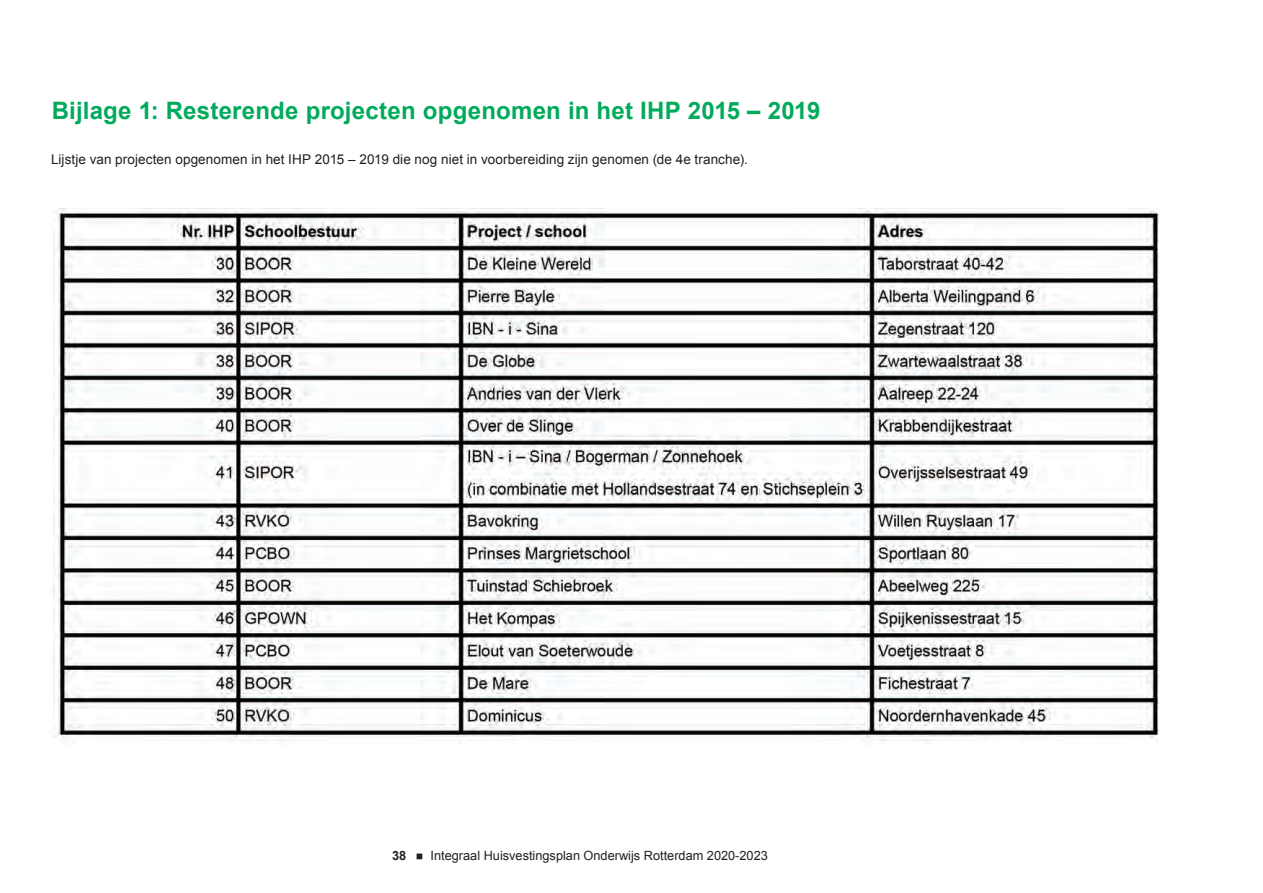
<style>
.page{position:relative;width:1263px;height:893px;background:#fff}
.page>*{position:absolute;margin:0;border:0;box-sizing:border-box;transform-origin:0 0}
.t1{font:700 24px "Arial";letter-spacing:.01em;color:#00ab5b}
.t2{font:13.5px "Arial";letter-spacing:.005em;color:#231f20}
.t3{font:12.75px "Arial";color:#231f20}
.t4{font:700 12.75px "Arial";color:#231f20}
</style>
<div class="page">
<img style="left:51px;top:208px;width:1108px;height:536px">
<svg style="left:417px;top:853px;width:5px;height:6px"></svg>
<h1 class="t1" style="left:52px;top:95px;width:770px">Bijlage 1: Resterende projecten opgenomen in het IHP 2015 – 2019</h1>
<p class="t2" style="left:51px;top:150px;width:698px">Lijstje van projecten opgenomen in het IHP 2015 – 2019 die nog niet in voorbereiding zijn genomen (de 4e tranche).</p>
<p class="t4" style="left:392px;top:847px;width:16px">38</p>
<p class="t3" style="left:431px;top:847px;width:339px">Integraal Huisvestingsplan Onderwijs Rotterdam 2020-2023</p>
</div>
